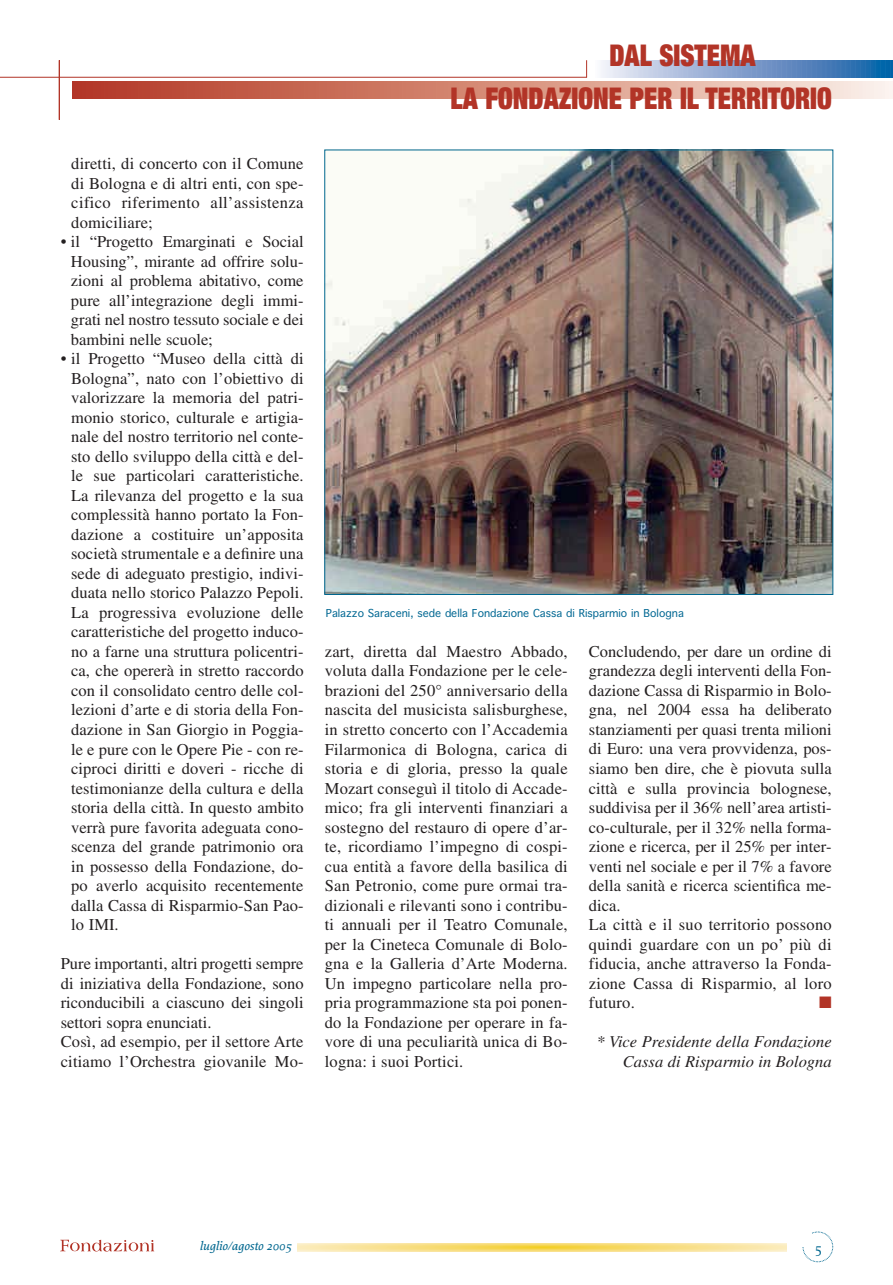
<style>
.page{position:relative;width:893px;height:1285px;background:#fff}
.page>*{position:absolute;margin:0;border:0;box-sizing:border-box;transform-origin:0 0}
.t1{font:900 expanded 30px "Helvetica Neue";color:#b23427;scale:.88 1}
.t2{font:16.5px/19.5px "Times";color:#231f20;text-align:justify}
.t3{font:italic 16.5px/19.5px "Times";color:#231f20;text-align:right}
.t4{font:16.5px "Zapf Dingbats ITC";color:#b23427}
.t5{font:500 15px "Proforma";color:#00678f}
.t6{font:italic 500 12.75px "Proforma";color:#00678f}
.t7{font:10.5px "Geneva";color:#006792}
</style>
<div class="page">
<svg style="left:297px;top:1243px;width:489px;height:8px;background:#f8df87"></svg>
<svg style="left:803px;top:1231px;width:30px;height:30px"></svg>
<svg style="left:60px;top:1239px;width:94px;height:12px"></svg>
<hr style="left:59px;top:60px;width:1px;height:60px;background:#b23427">
<hr style="left:0;top:77px;width:587px;height:1px;background:#b23427">
<svg style="left:72px;top:60px;width:821px;height:38px"></svg>
<img style="left:326px;top:151px;width:505px;height:441px">
<h1 class="t1" style="left:609px;top:45px;width:168px">DAL SISTEMA</h1>
<p class="t2" style="left:71px;top:155px;width:234px">diretti, di concerto con il Comune di Bologna e di altri enti, con spe&shy;cifico riferimento all’assistenza domiciliare;</p>
<p class="t2" style="left:71px;top:233px;width:234px;text-indent:-10px">• il “Progetto Emarginati e Social Housing”, mirante ad offrire solu&shy;zioni al problema abitativo, come pure all’integrazione degli immi&shy;grati nel nostro tessuto sociale e dei bambini nelle scuole;</p>
<p class="t2" style="left:71px;top:350px;width:234px;text-indent:-10px">• il Progetto “Museo della città di Bologna”, nato con l’obiettivo di valorizzare la memoria del patri&shy;monio storico, culturale e artigia&shy;nale del nostro territorio nel conte&shy;sto dello sviluppo della città e del&shy;le sue particolari caratteristiche.<br>La rilevanza del progetto e la sua complessità hanno portato la Fon&shy;dazione a costituire un’apposita società strumentale e a definire una sede di adeguato prestigio, indivi&shy;duata nello storico Palazzo Pepoli.<br>La progressiva evoluzione delle caratteristiche del progetto induco&shy;no a farne una struttura policentri&shy;ca, che opererà in stretto raccordo con il consolidato centro delle col&shy;lezioni d’arte e di storia della Fon&shy;dazione in San Giorgio in Poggia&shy;le e pure con le Opere Pie - con re&shy;ciproci diritti e doveri - ricche di testimonianze della cultura e della storia della città. In questo ambito verrà pure favorita adeguata cono&shy;scenza del grande patrimonio ora in possesso della Fondazione, do&shy;po averlo acquisito recentemente dalla Cassa di Risparmio-San Pao&shy;lo IMI.</p>
<p class="t2" style="left:61px;top:955px;width:244px;text-align:left">Pure importanti, altri progetti sempre di iniziativa della Fondazione, sono riconducibili a ciascuno dei singoli settori sopra enunciati.<br>Così, ad esempio, per il settore Arte citiamo l’Orchestra giovanile Mo-</p>
<h1 class="t1" style="left:451px;top:87px;width:435px">LA FONDAZIONE PER IL TERRITORIO</h1>
<p class="t7" style="left:326px;top:608px;width:359px">Palazzo Saraceni, sede della Fondazione Cassa di Risparmio in Bologna</p>
<p class="t2" style="left:325px;top:643px;width:244px">zart, diretta dal Maestro Abbado, voluta dalla Fondazione per le cele&shy;brazioni del 250° anniversario della nascita del musicista salisburghese, in stretto concerto con l’Accademia Filarmonica di Bologna, carica di storia e di gloria, presso la quale Mozart conseguì il titolo di Accade&shy;mico; fra gli interventi finanziari a sostegno del restauro di opere d’ar&shy;te, ricordiamo l’impegno di cospi&shy;cua entità a favore della basilica di San Petronio, come pure ormai tra&shy;dizionali e rilevanti sono i contribu&shy;ti annuali per il Teatro Comunale, per la Cineteca Comunale di Bolo&shy;gna e la Galleria d’Arte Moderna.<br>Un impegno particolare nella pro&shy;pria programmazione sta poi ponen&shy;do la Fondazione per operare in fa&shy;vore di una peculiarità unica di Bo&shy;logna: i suoi Portici.</p>
<p class="t2" style="left:589px;top:643px;width:244px;text-align:left">Concludendo, per dare un ordine di grandezza degli interventi della Fon&shy;dazione Cassa di Risparmio in Bolo&shy;gna, nel 2004 essa ha deliberato stanziamenti per quasi trenta milioni di Euro: una vera provvidenza, pos&shy;siamo ben dire, che è piovuta sulla città e sulla provincia bolognese, suddivisa per il 36% nell’area artisti&shy;co-culturale, per il 32% nella forma&shy;zione e ricerca, per il 25% per inter&shy;venti nel sociale e per il 7% a favore della sanità e ricerca scientifica me&shy;dica.<br>La città e il suo territorio possono quindi guardare con un po’ più di fiducia, anche attraverso la Fonda&shy;zione Cassa di Risparmio, al loro futuro.</p>
<p class="t4" style="left:819px;top:996px;width:14px">■</p>
<p class="t3" style="left:596px;top:1033px;width:237px">* Vice Presidente della Fondazione<br>Cassa di Risparmio in Bologna</p>
<p class="t6" style="left:200px;top:1240px;width:94px">luglio/agosto 2005</p>
<p class="t5" style="left:815px;top:1241px;width:9px">5</p>
</div>
